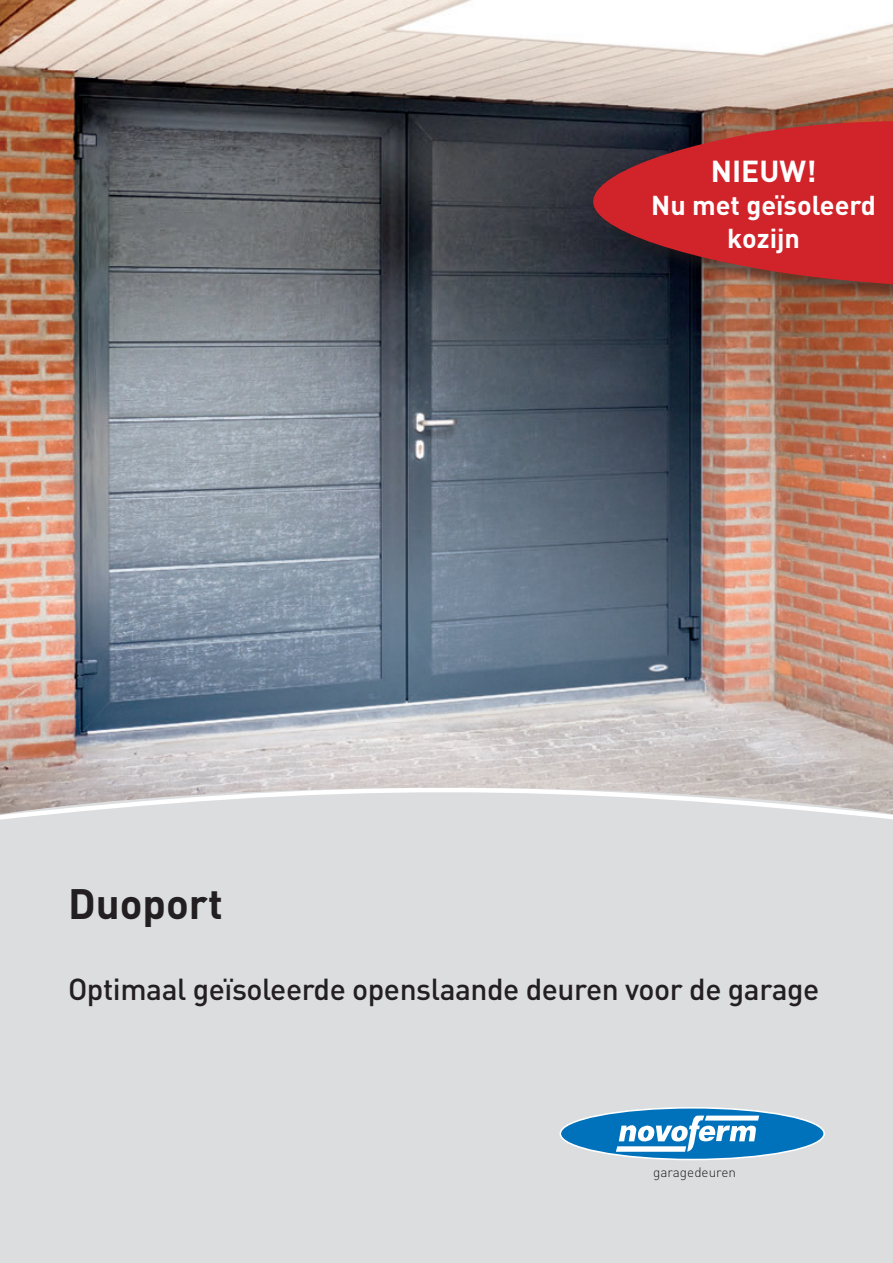
<style>
.page{position:relative;width:893px;height:1263px;background:#fff}
.page>*{position:absolute;margin:0;border:0;box-sizing:border-box;transform-origin:0 0}
.t1{font:700 42px "DIN";color:#231f20}
.t2{font:500 30px "DIN";letter-spacing:-.015em;color:#231f20}
.t3{font:700 30px "DIN";color:#fff}
.t4{font:700 27px/33px "DIN";color:#fff;text-align:center}
.t5{font:300 13.5px "DIN";color:#231f20}
</style>
<div class="page">
<img style="left:0;top:0;width:893px;height:778px">
<div style="left:0;top:778px;width:893px;height:485px;background:#dcdddf"></div>
<svg style="left:0;top:780px;width:893px;height:44px;background:#d7d4d4"></svg>
<div style="left:560px;top:1108px;width:264px;height:51px;background:#0072bc;border-radius:50%"></div>
<div style="left:559px;top:1107px;width:266px;height:53px;border:2px solid #fff;border-radius:50%"></div>
<svg style="left:616px;top:1115px;width:143px;height:37px"></svg>
<div style="left:596px;top:124px;width:297px;height:179px;background:#231f20;opacity:.5"></div>
<svg style="left:593px;top:121px;width:300px;height:164px;background:#a4272d"></svg>
<h1 class="t1" style="left:68px;top:888px;width:156px">Duoport</h1>
<p class="t3" style="left:711px;top:160px;width:107px">NIEUW!</p>
<p class="t4" style="left:651px;top:191px;width:226px">Nu met geïsoleerd kozijn</p>
<p class="t2" style="left:68px;top:976px;width:753px">Optimaal geïsoleerde openslaande deuren voor de garage</p>
<p class="t5" style="left:653px;top:1167px;width:84px">garagedeuren</p>
</div>
